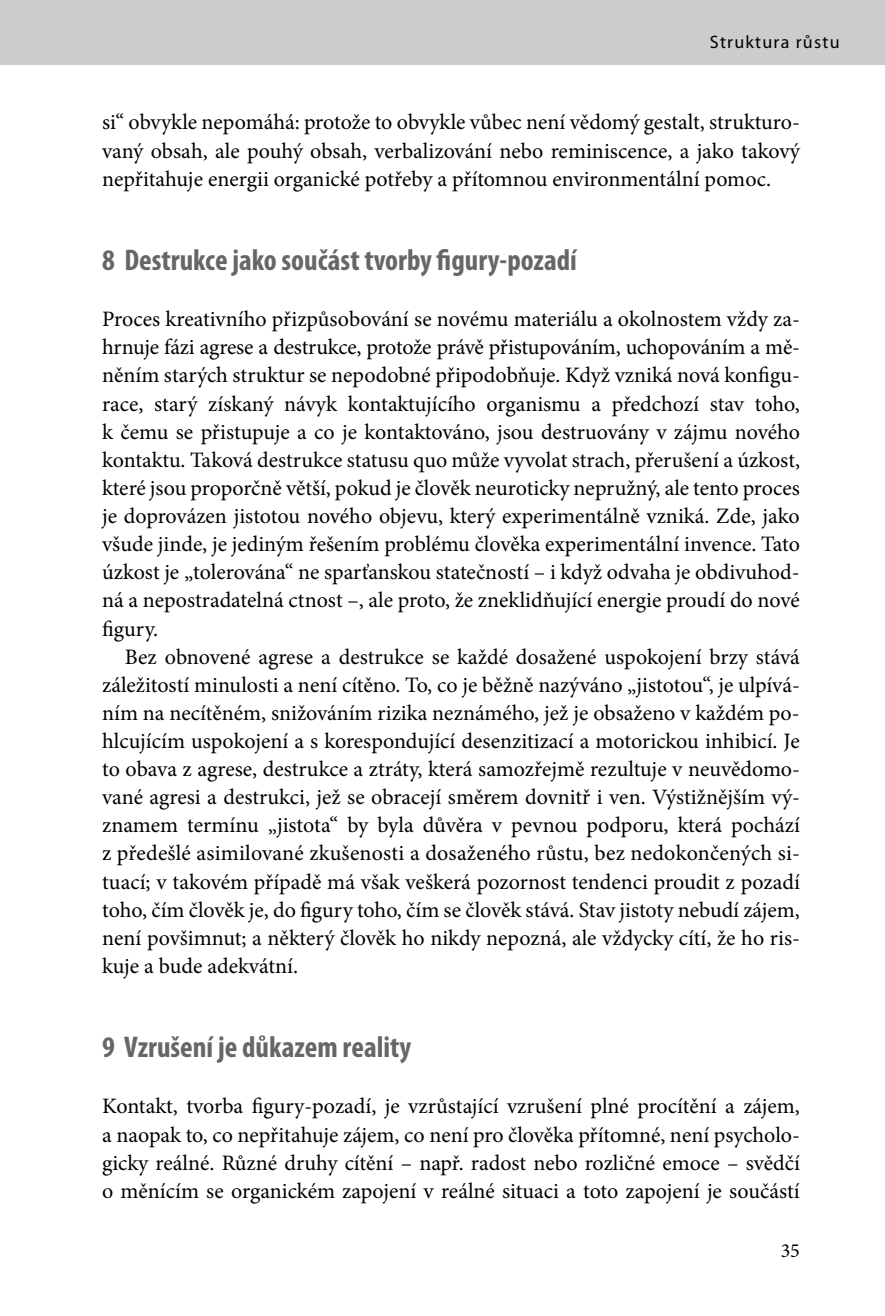
<style>
.page{position:relative;width:885px;height:1316px;background:#fff}
.page>*{position:absolute;margin:0;border:0;box-sizing:border-box;transform-origin:0 0}
.t1{font:700 condensed 30px "Myriad Pro";color:#666}
.t2{font:22px/28.2px "Minion Pro";color:#000;text-align:justify}
.t3{font:20px "Minion Pro";color:#000}
.t4{font:18px "Myriad Pro";letter-spacing:.07em;color:#000}
</style>
<div class="page">
<div style="left:0;top:0;width:884px;height:64px;background:#ccc"></div>
<p class="t4" style="left:709px;top:35px;width:131px">Struktura růstu</p>
<p class="t2" style="left:102px;top:110px;width:699px">si“ obvykle nepomáhá: protože to obvykle vůbec není vědomý gestalt, strukturo&shy;vaný obsah, ale pouhý obsah, verbalizování nebo reminiscence, a jako takový nepřitahuje energii organické potřeby a přítomnou environmentální pomoc.</p>
<h1 class="t1" style="left:102px;top:249px;width:476px">8 Destrukce jako součást tvorby figury-pozadí</h1>
<p class="t2" style="left:102px;top:307px;width:699px">Proces kreativního přizpůsobování se novému materiálu a okolnostem vždy za&shy;hrnuje fázi agrese a destrukce, protože právě přistupováním, uchopováním a mě&shy;něním starých struktur se nepodobné připodobňuje. Když vzniká nová konfigu&shy;race, starý získaný návyk kontaktujícího organismu a předchozí stav toho, k čemu se přistupuje a co je kontaktováno, jsou destruovány v zájmu nového kontaktu. Taková destrukce statusu quo může vyvolat strach, přerušení a úzkost, které jsou proporčně větší, pokud je člověk neuroticky nepružný, ale tento proces je doprovázen jistotou nového objevu, který experimentálně vzniká. Zde, jako všude jinde, je jediným řešením problému člověka experimentální invence. Tato úzkost je „tolerována“ ne sparťanskou statečností – i když odvaha je obdivuhod&shy;ná a nepostradatelná ctnost –, ale proto, že zneklidňující energie proudí do nové figury.</p>
<p class="t2" style="left:102px;top:644px;width:699px;text-indent:23px">Bez obnovené agrese a destrukce se každé dosažené uspokojení brzy stává záležitostí minulosti a není cítěno. To, co je běžně nazýváno „jistotou“, je ulpívá&shy;ním na necítěném, snižováním rizika neznámého, jež je obsaženo v každém po&shy;hlcujícím uspokojení a s korespondující desenzitizací a motorickou inhibicí. Je to obava z agrese, destrukce a ztráty, která samozřejmě rezultuje v neuvědomo&shy;vané agresi a destrukci, jež se obracejí směrem dovnitř i ven. Výstižnějším vý&shy;znamem termínu „jistota“ by byla důvěra v pevnou podporu, která pochází z předešlé asimilované zkušenosti a dosaženého růstu, bez nedokončených si&shy;tuací; v takovém případě má však veškerá pozornost tendenci proudit z pozadí toho, čím člověk je, do figury toho, čím se člověk stává. Stav jistoty nebudí zájem, není povšimnut; a některý člověk ho nikdy nepozná, ale vždycky cítí, že ho ris&shy;kuje a bude adekvátní.</p>
<h1 class="t1" style="left:102px;top:1035px;width:310px">9 Vzrušení je důkazem reality</h1>
<p class="t2" style="left:102px;top:1094px;width:699px">Kontakt, tvorba figury-pozadí, je vzrůstající vzrušení plné procítění a zájem, a naopak to, co nepřitahuje zájem, co není pro člověka přítomné, není psycholo&shy;gicky reálné. Různé druhy cítění – např. radost nebo rozličné emoce – svědčí o měnícím se organickém zapojení v reálné situaci a toto zapojení je součástí</p>
<p class="t3" style="left:780px;top:1242px;width:21px">35</p>
</div>
